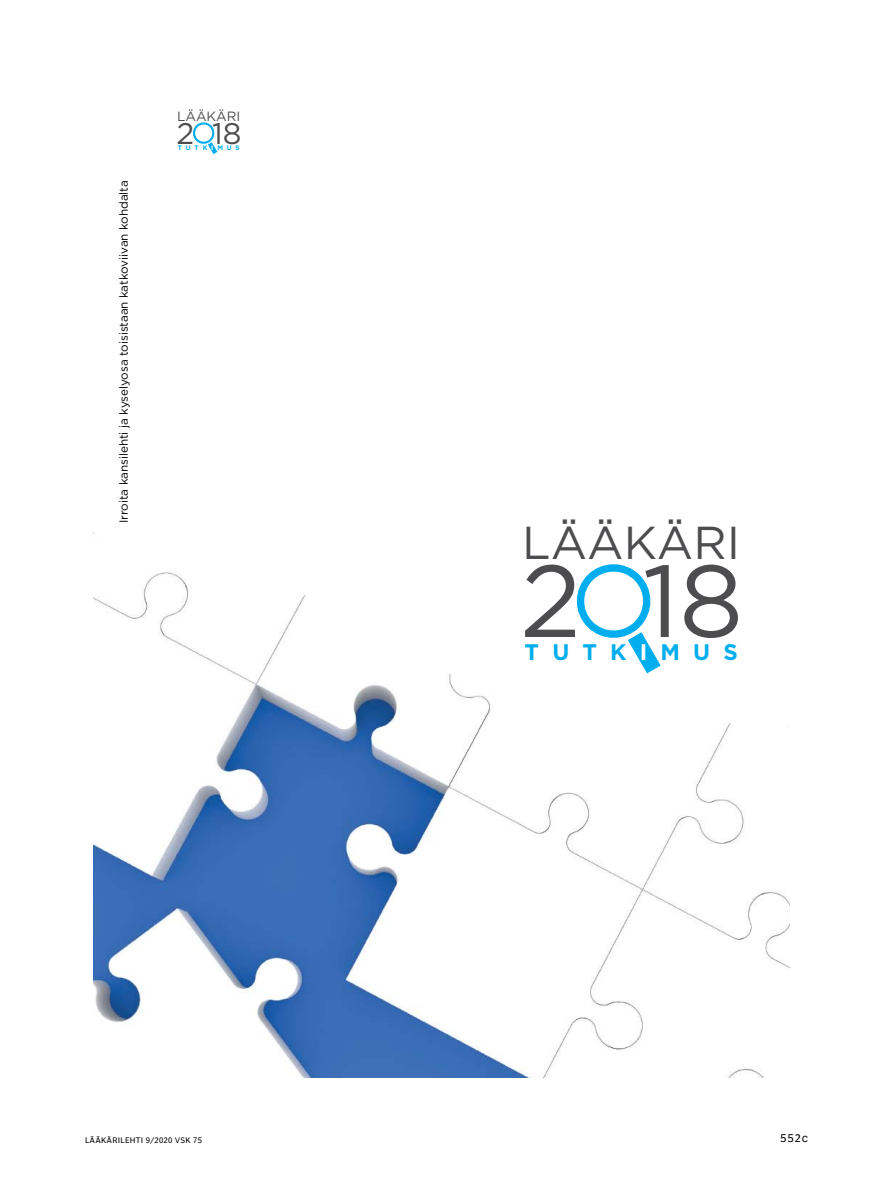
<style>
.page{position:relative;width:893px;height:1191px;background:#fff}
.page>*{position:absolute;margin:0;border:0;box-sizing:border-box;transform-origin:0 0}
.t1{font:102px "Gotham";color:#4d4d4f}
.t2{font:46.2px "Gotham";color:#4d4d4f}
.t3{font:29.7px "Gotham";color:#4d4d4f}
.t4{font:700 22.5px "Gotham";letter-spacing:.585em;color:#00aeef}
.t5{font:13.5px "Gotham";color:#4d4d4f}
.t6{font:11.7px "Gotham";letter-spacing:-.005em;color:#000}
.t7{font:10.5px "Poynter Agate Zero";color:#000}
.t8{font:7.5px "Poynter Agate Zero";letter-spacing:.03em;color:#000}
.t9{font:700 6.6px "Gotham";letter-spacing:.585em;color:#00aeef}
.s1{color:#fff}
</style>
<div class="page">
<img style="left:94px;top:572px;width:696px;height:505px">
<svg style="left:254px;top:572px;width:536px;height:162px"></svg>
<svg style="left:264px;top:572px;width:526px;height:152px"></svg>
<svg style="left:567px;top:564px;width:94px;height:109px"></svg>
<svg style="left:193px;top:122px;width:24px;height:32px"></svg>
<p class="t6" style="left:117px;top:523px;width:344px;rotate:-90deg">Irroita kansilehti ja kyselyosa toisistaan katkoviivan kohdalta</p>
<p class="t5" style="left:177px;top:108px;width:65px">LÄÄKÄRI</p>
<p class="t9" style="left:178px;top:144px;width:64px">TUTK<span class="s1">I</span>MUS</p>
<h3 class="t3" style="left:176px;top:117px;width:67px">2 18</h3>
<h2 class="t2" style="left:522px;top:516px;width:219px">LÄÄKÄRI</h2>
<h1 class="t1" style="left:520px;top:544px;width:225px">2 18</h1>
<h3 class="t4" style="left:525px;top:638px;width:215px">TUTK<span class="s1">I</span>MUS</h3>
<p class="t8" style="left:85px;top:1135px;width:118px">LÄÄKÄRIL EHTI 9/2020 VSK 75</p>
<p class="t7" style="left:781px;top:1132px;width:29px">552C</p>
</div>
